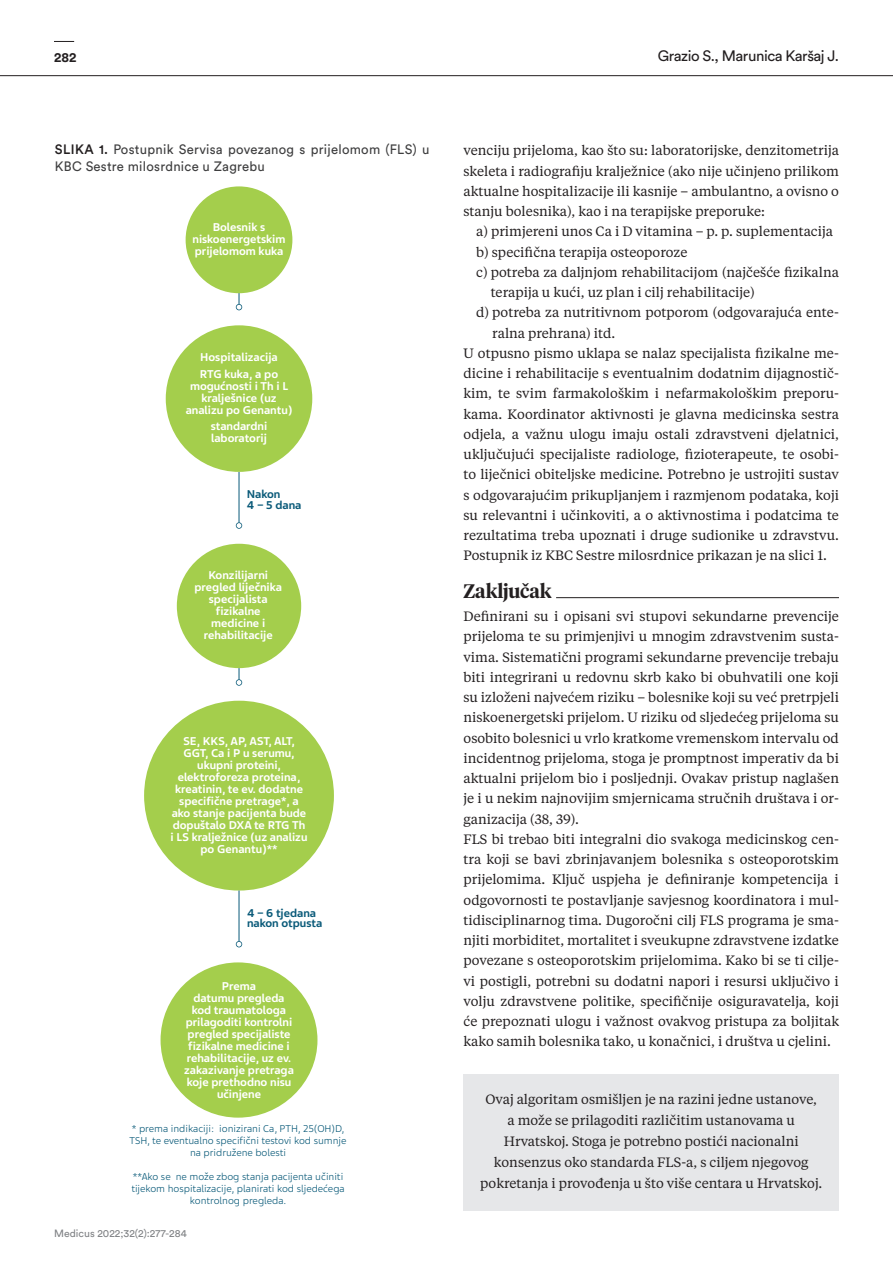
<style>
.page{position:relative;width:893px;height:1263px;background:#fff}
.page>*{position:absolute;margin:0;border:0;box-sizing:border-box;transform-origin:0 0}
.t1{font:600 19.5px "Tiempos Headline";letter-spacing:-.005em;color:#231f20}
.t2{font:15px "Circular Pro";letter-spacing:-.03em;color:#231f20}
.t3{font:13.5px/20.2px "Tiempos Headline";color:#231f20;text-align:justify}
.t4{font:13.5px/16.2px "Circular Pro";letter-spacing:.02em;color:#3e3e3f}
.t5{font:700 13.5px "Circular Pro";color:#231f20}
.t6{font:700 12px/12px "Teva Sans";color:#fff;text-align:center}
.t7{font:700 12px/10.5px "Teva Sans";color:#0a5a79}
.t8{font:300 10.5px/12px "Teva Sans";color:#0a5a79;text-align:center}
.t9{font:10.5px "Circular Pro";color:#808285}
.s1{font-weight:500;color:#231f20}
</style>
<div class="page">
<hr style="left:0;top:75px;width:893px;height:1px;background:#231f20">
<svg style="left:54px;top:41px;width:20px;height:1px"></svg>
<hr style="left:463px;top:597px;width:376px;height:1px;background:#231f20">
<hr style="left:463px;top:596px;width:93px;height:3px;background:#fff">
<div style="left:177px;top:544px;width:124px;height:124px;background:#a4ce4c;border-radius:50%"></div>
<svg style="left:236px;top:293px;width:6px;height:17px"></svg>
<svg style="left:236px;top:668px;width:6px;height:18px"></svg>
<hr style="left:239px;top:472px;width:1px;height:54px;background:#0a5a79">
<svg style="left:236px;top:522px;width:6px;height:7px"></svg>
<div style="left:186px;top:186px;width:106px;height:107px;background:#a4ce4c;border-radius:50%"></div>
<div style="left:166px;top:325px;width:146px;height:147px;background:#a4ce4c;border-radius:50%"></div>
<div style="left:161px;top:962px;width:156px;height:155px;background:#a4ce4c;border-radius:50%"></div>
<div style="left:144px;top:701px;width:190px;height:189px;background:#a4ce4c;border-radius:50%"></div>
<hr style="left:239px;top:890px;width:1px;height:54px;background:#0a5a79">
<svg style="left:236px;top:941px;width:6px;height:6px"></svg>
<div style="left:463px;top:1074px;width:376px;height:137px;background:#e6e7e9"></div>
<p class="t5" style="left:54px;top:47px;width:24px">282</p>
<p class="t4" style="left:55px;top:141px;width:376px"><span class="s1">SLIKA 1.</span> Postupnik Servisa povezanog s prijelomom (FLS) u<br>KBC Sestre milosrdnice u Zagrebu</p>
<p class="t6" style="left:193px;top:221px;width:94px">Bolesnik s niskoenergetskim prijelomom kuka</p>
<p class="t6" style="left:200px;top:349px;width:80px;line-height:16.5px;text-align:left">Hospitalizacija<br>RTG kuka, a po</p>
<p class="t6" style="left:186px;top:380px;width:108px">mogućnosti i Th i L kralješnice (uz analizu po Genantu)</p>
<p class="t6" style="left:211px;top:420px;width:58px;text-align:left">standardni laboratorij</p>
<p class="t7" style="left:247px;top:489px;width:56px">Nakon<br>4 – 5 dana</p>
<p class="t6" style="left:195px;top:569px;width:89px">Konzilijarni pregled liječnika specijalista fizikalne medicine i rehabilitacije</p>
<p class="t6" style="left:170px;top:735px;width:139px">SE, KKS, AP, AST, ALT,<br>GGT, Ca i P u serumu, ukupni proteini, elektroforeza proteina, kreatinin, te ev. dodatne specifične pretrage*, a ako stanje pacijenta bude dopuštalo DXA te RTG Th i LS kralježnice (uz analizu po Genantu)**</p>
<p class="t7" style="left:247px;top:908px;width:77px">4 – 6 tjedana nakon otpusta</p>
<p class="t6" style="left:184px;top:980px;width:111px">Prema<br>datumu pregleda kod traumatologa prilagoditi kontrolni pregled specijaliste fizikalne medicine i rehabilitacije, uz ev. zakazivanje pretraga koje prethodno nisu učinjene</p>
<p class="t8" style="left:129px;top:1123px;width:219px">* prema indikaciji: ionizirani Ca, PTH, 25(OH)D,<br>TSH, te eventualno specifični testovi kod sumnje na pridružene bolesti</p>
<p class="t8" style="left:131px;top:1171px;width:215px">**Ako se ne može zbog stanja pacijenta učiniti tijekom hospitalizacije, planirati kod sljedećega kontrolnog pregleda.</p>
<p class="t9" style="left:54px;top:1227px;width:134px">Medicus 2022;32(2):277-284</p>
<p class="t2" style="left:658px;top:46px;width:183px">Grazio S., Marunica Karšaj J.</p>
<p class="t3" style="left:463px;top:140px;width:377px">venciju prijeloma, kao što su: laboratorijske, denzitometrija skeleta i radiografiju kralježnice (ako nije učinjeno prilikom aktualne hospitalizacije ili kasnije – ambulantno, a ovisno o stanju bolesnika), kao i na terapijske preporuke:</p>
<p class="t3" style="left:476px;top:221px;width:358px">a) primjereni unos Ca i D vitamina – p. p. suplementacija</p>
<p class="t3" style="left:476px;top:241px;width:213px">b) specifična terapija osteoporoze</p>
<p class="t3" style="left:476px;top:261px;width:364px">c) potreba za daljnjom rehabilitacijom (najčešće fizikalna</p>
<p class="t3" style="left:491px;top:282px;width:266px">terapija u kući, uz plan i cilj rehabilitacije)</p>
<p class="t3" style="left:476px;top:302px;width:364px">d) potreba za nutritivnom potporom (odgovarajuća ente-</p>
<p class="t3" style="left:492px;top:322px;width:125px">ralna prehrana) itd.</p>
<p class="t3" style="left:463px;top:342px;width:377px">U otpusno pismo uklapa se nalaz specijalista fizikalne me-</p>
<p class="t3" style="left:463px;top:363px;width:377px">dicine i rehabilitacije s eventualnim dodatnim dijagnostič-</p>
<p class="t3" style="left:463px;top:383px;width:377px">kim, te svim farmakološkim i nefarmakološkim preporu-</p>
<p class="t3" style="left:463px;top:403px;width:377px">kama. Koordinator aktivnosti je glavna medicinska sestra</p>
<p class="t3" style="left:463px;top:423px;width:377px">odjela, a važnu ulogu imaju ostali zdravstveni djelatnici,</p>
<p class="t3" style="left:463px;top:444px;width:377px">uključujući specijaliste radiologe, fizioterapeute, te osobi-</p>
<p class="t3" style="left:463px;top:464px;width:377px">to liječnici obiteljske medicine. Potrebno je ustrojiti sustav</p>
<p class="t3" style="left:463px;top:484px;width:377px">s odgovarajućim prikupljanjem i razmjenom podataka, koji</p>
<p class="t3" style="left:463px;top:504px;width:377px">su relevantni i učinkoviti, a o aktivnostima i podatcima te</p>
<p class="t3" style="left:463px;top:525px;width:377px">rezultatima treba upoznati i druge sudionike u zdravstvu.</p>
<p class="t3" style="left:463px;top:545px;width:365px">Postupnik iz KBC Sestre milosrdnice prikazan je na slici 1.</p>
<h1 class="t1" style="left:463px;top:577px;width:90px">Zaključak</h1>
<p class="t3" style="left:463px;top:606px;width:377px;text-align:left">Definirani su i opisani svi stupovi sekundarne prevencije prijeloma te su primjenjivi u mnogim zdravstvenim susta&shy;vima. Sistematični programi sekundarne prevencije trebaju biti integrirani u redovnu skrb kako bi obuhvatili one koji su izloženi najvećem riziku – bolesnike koji su već pretrpjeli niskoenergetski prijelom. U riziku od sljedećeg prijeloma su osobito bolesnici u vrlo kratkome vremenskom intervalu od incidentnog prijeloma, stoga je promptnost imperativ da bi aktualni prijelom bio i posljednji. Ovakav pristup naglašen je i u nekim najnovijim smjernicama stručnih društava i or&shy;ganizacija (38, 39).<br>FLS bi trebao biti integralni dio svakoga medicinskog cen&shy;tra koji se bavi zbrinjavanjem bolesnika s osteoporotskim prijelomima. Ključ uspjeha je definiranje kompetencija i odgovornosti te postavljanje savjesnog koordinatora i mul&shy;tidisciplinarnog tima. Dugoročni cilj FLS programa je sma&shy;njiti morbiditet, mortalitet i sveukupne zdravstvene izdatke povezane s osteoporotskim prijelomima. Kako bi se ti cilje&shy;vi postigli, potrebni su dodatni napori i resursi uključivo i volju zdravstvene politike, specifičnije osiguravatelja, koji će prepoznati ulogu i važnost ovakvog pristupa za boljitak kako samih bolesnika tako, u konačnici, i društva u cjelini.</p>
<p class="t3" style="left:480px;top:1088px;width:344px;line-height:21px;text-align:center">Ovaj algoritam osmišljen je na razini jedne ustanove, a može se prilagoditi različitim ustanovama u Hrvatskoj. Stoga je potrebno postići nacionalni konsenzus oko standarda FLS-a, s ciljem njegovog pokretanja i provođenja u što više centara u Hrvatskoj.</p>
</div>
